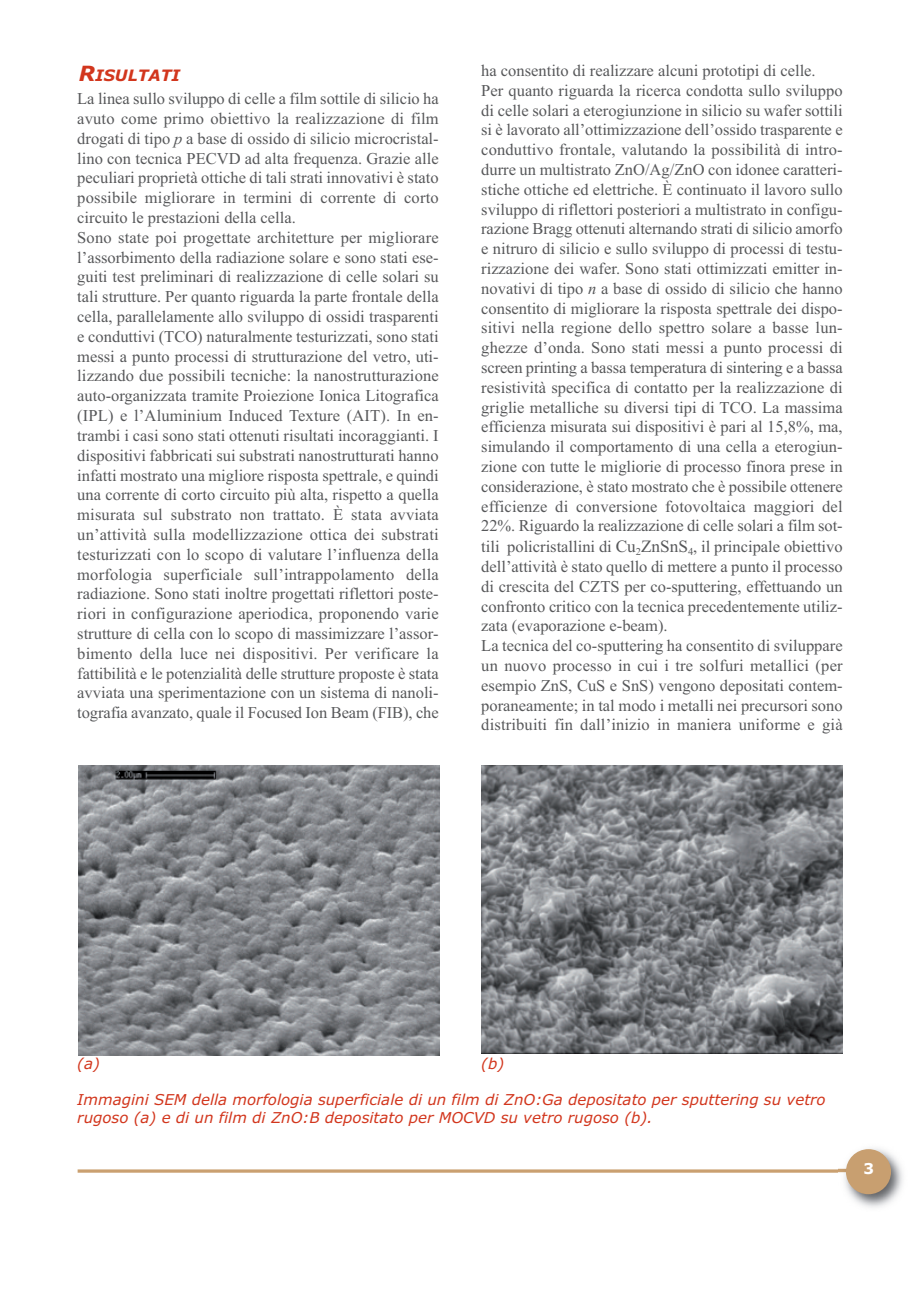
<style>
.page{position:relative;width:920px;height:1290px;background:#fff}
.page>*{position:absolute;margin:0;border:0;box-sizing:border-box;transform-origin:0 0}
.t1{font:16.5px/19.8px "Times New Roman";color:#57585a}
.t2{font:italic 700 15.75px "Verdana";color:#d2361d}
.t3{font:italic 15px/18px "Verdana";color:#d2361d}
.t4{font:15px "Verdana Bold OTF";color:#fff}
.s1{font-size:21px}
.s2{font-style:italic}
.s3{font-size:17.25px}
</style>
<div class="page">
<img style="left:839px;top:1148px;width:64px;height:60px">
<div style="left:846px;top:1149px;width:45px;height:45px;background:#c89f70;border-radius:50%"></div>
<img style="left:78px;top:766px;width:362px;height:289px">
<img style="left:481px;top:765px;width:362px;height:289px">
<p class="t2" style="left:79px;top:66px;width:103px"><span class="s1">R</span>ISULTATI</p>
<p class="t1" style="left:77px;top:89px;width:363px">La linea sullo sviluppo di celle a film sottile di silicio ha avuto come primo obiettivo la realizzazione di film drogati di tipo <span class="s2">p</span> a base di ossido di silicio microcristal&shy;lino con tecnica PECVD ad alta frequenza. Grazie alle peculiari proprietà ottiche di tali strati innovativi è stato possibile migliorare in termini di corrente di corto circuito le prestazioni della cella.<br>Sono state poi progettate architetture per migliorare l’assorbimento della radiazione solare e sono stati ese&shy;guiti test preliminari di realizzazione di celle solari su tali strutture. Per quanto riguarda la parte frontale della cella, parallelamente allo sviluppo di ossidi trasparenti e conduttivi (TCO) naturalmente testurizzati, sono stati messi a punto processi di strutturazione del vetro, uti&shy;lizzando due possibili tecniche: la nanostrutturazione auto-organizzata tramite Proiezione Ionica Litografica (IPL) e l’Aluminium Induced Texture (AIT). In en&shy;trambi i casi sono stati ottenuti risultati incoraggianti. I dispositivi fabbricati sui substrati nanostrutturati hanno infatti mostrato una migliore risposta spettrale, e quindi una corrente di corto circuito più alta, rispetto a quella misurata sul substrato non trattato. È stata avviata un’attività sulla modellizzazione ottica dei substrati testurizzati con lo scopo di valutare l’influenza della morfologia superficiale sull’intrappolamento della radiazione. Sono stati inoltre progettati riflettori poste&shy;riori in configurazione aperiodica, proponendo varie strutture di cella con lo scopo di massimizzare l’assor&shy;bimento della luce nei dispositivi. Per verificare la fattibilità e le potenzialità delle strutture proposte è stata avviata una sperimentazione con un sistema di nanoli&shy;tografia avanzato, quale il Focused Ion Beam (FIB), che</p>
<p class="t1" style="left:481px;top:60px;width:363px">ha consentito di realizzare alcuni prototipi di celle.<br>Per quanto riguarda la ricerca condotta sullo sviluppo di celle solari a eterogiunzione in silicio su wafer sottili si è lavorato all’ottimizzazione dell’ossido trasparente e conduttivo frontale, valutando la possibilità di intro&shy;durre un multistrato ZnO/Ag/ZnO con idonee caratteri&shy;stiche ottiche ed elettriche. È continuato il lavoro sullo sviluppo di riflettori posteriori a multistrato in configu&shy;razione Bragg ottenuti alternando strati di silicio amorfo e nitruro di silicio e sullo sviluppo di processi di testu&shy;rizzazione dei wafer. Sono stati ottimizzati emitter in&shy;novativi di tipo <span class="s2">n</span> a base di ossido di silicio che hanno consentito di migliorare la risposta spettrale dei dispo&shy;sitivi nella regione dello spettro solare a basse lun&shy;ghezze d’onda. Sono stati messi a punto processi di screen printing a bassa temperatura di sintering e a bassa resistività specifica di contatto per la realizzazione di griglie metalliche su diversi tipi di TCO. La massima efficienza misurata sui dispositivi è pari al 15,8%, ma, simulando il comportamento di una cella a eterogiun&shy;zione con tutte le migliorie di processo finora prese in considerazione, è stato mostrato che è possibile ottenere efficienze di conversione fotovoltaica maggiori del 22%. Riguardo la realizzazione di celle solari a film sot&shy;tili policristallini di <span class="s3">Cu</span><sub>2</sub><span class="s3">ZnSnS</span><sub>4</sub>, il principale obiettivo dell’attività è stato quello di mettere a punto il processo di crescita del CZTS per co-sputtering, effettuando un confronto critico con la tecnica precedentemente utiliz&shy;zata (evaporazione e-beam).<br>La tecnica del co-sputtering ha consentito di sviluppare un nuovo processo in cui i tre solfuri metallici (per esempio ZnS, CuS e SnS) vengono depositati contem&shy;poraneamente; in tal modo i metalli nei precursori sono distribuiti fin dall’inizio in maniera uniforme e già</p>
<p class="t3" style="left:77px;top:1054px;width:24px">(a)</p>
<p class="t3" style="left:481px;top:1055px;width:24px">(b)</p>
<p class="t3" style="left:77px;top:1091px;width:750px">Immagini SEM della morfologia superficiale di un film di ZnO:Ga depositato per sputtering su vetro rugoso (a) e di un film di ZnO:B depositato per MOCVD su vetro rugoso (b).</p>
<p class="t4" style="left:863px;top:1160px;width:12px">3</p>
</div>
